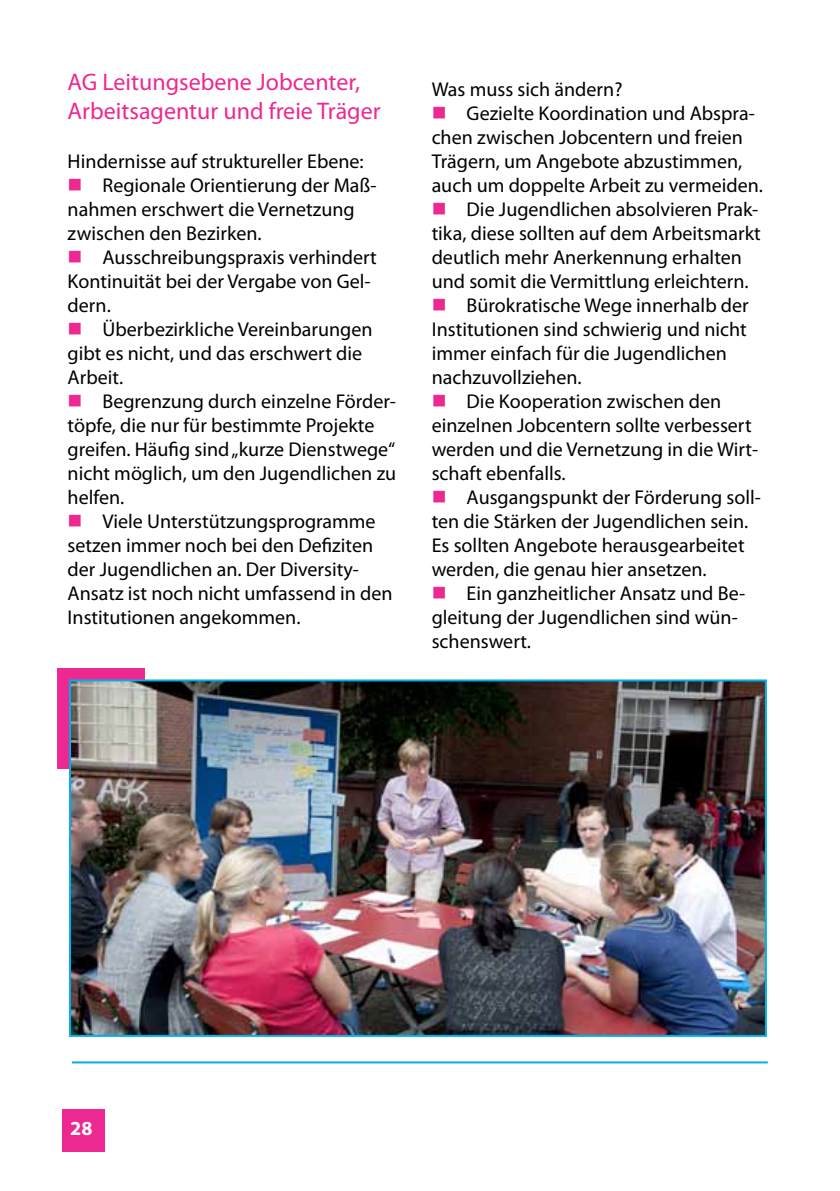
<style>
.page{position:relative;width:840px;height:1191px;background:#fff}
.page>*{position:absolute;margin:0;border:0;box-sizing:border-box;transform-origin:0 0}
.t1{font:24px/28.8px "Myriad Pro";color:#ed2891}
.t2{font:20px/24px "Myriad Pro";color:#000}
.t3{font:700 20px "Myriad Pro";color:#fff}
.s1{color:#ed2891}
</style>
<div class="page">
<div style="left:62px;top:1109px;width:43px;height:42px;background:#ed2891"></div>
<hr style="left:72px;top:1061px;width:695px;height:2px;background:#00aee8">
<div style="left:58px;top:668px;width:87px;height:100px;background:#ed2891"></div>
<img style="left:72px;top:682px;width:691px;height:351px">
<div style="left:69px;top:679px;width:697px;height:357px;border:2px solid #00aee8"></div>
<p class="t1" style="left:68px;top:67px;width:314px">AG Leitungsebene Jobcenter,<br>Arbeitsagentur und freie Träger</p>
<p class="t2" style="left:68px;top:149px;width:297px">Hindernisse auf struktureller Ebene:</p>
<p class="t2" style="left:68px;top:173px;width:310px"><span class="s1">■</span> Regionale Orientierung der Maß&shy;nahmen erschwert die Vernetzung zwischen den Bezirken.</p>
<p class="t2" style="left:68px;top:245px;width:310px"><span class="s1">■</span> Ausschreibungspraxis verhindert<br>Kontinuität bei der Vergabe von Gel&shy;dern.</p>
<p class="t2" style="left:68px;top:317px;width:306px"><span class="s1">■</span> Überbezirkliche Vereinbarungen gibt es nicht, und das erschwert die<br>Arbeit.</p>
<p class="t2" style="left:68px;top:389px;width:330px"><span class="s1">■</span> Begrenzung durch einzelne Förder&shy;töpfe, die nur für bestimmte Projekte greifen. Häufig sind „kurze Dienstwege“ nicht möglich, um den Jugendlichen zu helfen.</p>
<p class="t2" style="left:68px;top:509px;width:326px"><span class="s1">■</span> Viele Unterstützungsprogramme setzen immer noch bei den Defiziten der Jugendlichen an. Der Diversity-Ansatz ist noch nicht umfassend in den Institutionen angekommen.</p>
<p class="t2" style="left:431px;top:77px;width:192px">Was muss sich ändern?</p>
<p class="t2" style="left:431px;top:101px;width:332px"><span class="s1">■</span> Gezielte Koordination und Abspra&shy;chen zwischen Jobcentern und freien Trägern, um Angebote abzustimmen, auch um doppelte Arbeit zu vermeiden.</p>
<p class="t2" style="left:431px;top:197px;width:330px"><span class="s1">■</span> Die Jugendlichen absolvieren Prak&shy;tika, diese sollten auf dem Arbeitsmarkt deutlich mehr Anerkennung erhalten und somit die Vermittlung erleichtern.</p>
<p class="t2" style="left:431px;top:293px;width:318px"><span class="s1">■</span> Bürokratische Wege innerhalb der<br>Institutionen sind schwierig und nicht immer einfach für die Jugendlichen nachzuvollziehen.</p>
<p class="t2" style="left:431px;top:389px;width:328px"><span class="s1">■</span> Die Kooperation zwischen den einzelnen Jobcentern sollte verbessert werden und die Vernetzung in die Wirt&shy;schaft ebenfalls.</p>
<p class="t2" style="left:431px;top:485px;width:331px"><span class="s1">■</span> Ausgangspunkt der Förderung soll&shy;ten die Stärken der Jugendlichen sein.<br>Es sollten Angebote herausgearbeitet werden, die genau hier ansetzen.</p>
<p class="t2" style="left:431px;top:581px;width:315px"><span class="s1">■</span> Ein ganzheitlicher Ansatz und Be&shy;gleitung der Jugendlichen sind wün&shy;schenswert.</p>
<p class="t3" style="left:70px;top:1115px;width:24px">28</p>
</div>
